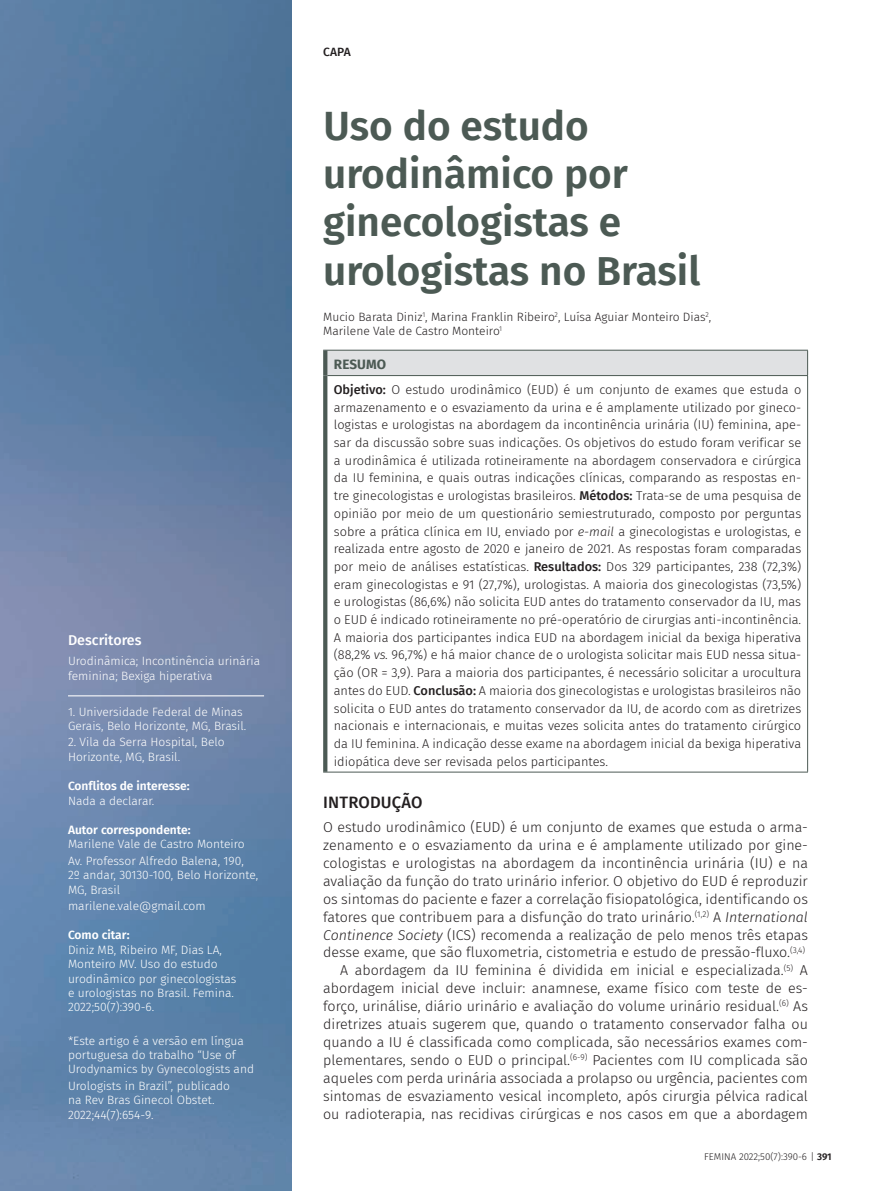
<style>
.page{position:relative;width:893px;height:1191px;background:#fff}
.page>*{position:absolute;margin:0;border:0;box-sizing:border-box;transform-origin:0 0}
.t1{font:600 40.5px/48.2px "Fira Sans";color:#4c5a54}
.t2{font:500 16.5px "Fira Sans";letter-spacing:.01em;color:#231f20}
.t3{font:300 14.25px/17.9px "Fira Sans";color:#231f20;text-align:right}
.t4{font:500 14.25px "Fira Sans";color:#fff}
.t5{font:700 13.5px "Fira Sans";letter-spacing:.01em;color:#4c5a54}
.t6{font:300 12.75px/17.7px "Fira Sans";color:#231f20;text-align:justify}
.t7{font:300 12px/14.4px "Fira Sans";color:#fff}
.t8{font:300 12px/14.5px "Fira Sans";color:#231f20}
.t9{font:600 12px "Fira Sans";color:#fff}
.t10{font:500 12px "Fira Sans";color:#231f20}
.t11{font:300 9.75px "Fira Sans";color:#231f20}
.s1{font-weight:500}
.s2{font-style:italic}
.s3{font-weight:600}
</style>
<div class="page">
<img style="left:0;top:0;width:291px;height:1191px">
<hr style="left:68px;top:695px;width:196px;height:1px;background:#fff">
<div style="left:325px;top:350px;width:483px;height:25px;background:#e0e1e3"></div>
<svg style="left:323px;top:351px;width:4px;height:24px"></svg>
<hr style="left:323px;top:350px;width:485px;height:1px;background:#4c5a54">
<svg style="left:807px;top:350px;width:1px;height:25px"></svg>
<svg style="left:323px;top:375px;width:4px;height:396px;fill:#4c5a54"></svg>
<hr style="left:327px;top:375px;width:481px;height:1px;background:#4c5a54">
<hr style="left:807px;top:376px;width:1px;height:395px;background:#4c5a54">
<hr style="left:323px;top:771px;width:485px;height:1px;background:#4c5a54">
<p class="t4" style="left:68px;top:628px;width:75px">Descritores</p>
<p class="t7" style="left:68px;top:654px;width:194px">Urodinâmica; Incontinência urinária feminina; Bexiga hiperativa</p>
<p class="t7" style="left:68px;top:704px;width:180px">1. Universidade Federal de Minas<br>Gerais, Belo Horizonte, MG, Brasil.</p>
<p class="t7" style="left:68px;top:735px;width:158px">2. Vila da Serra Hospital, Belo<br>Horizonte, MG, Brasil.</p>
<p class="t9" style="left:68px;top:776px;width:123px">Conflitos de interesse:</p>
<p class="t7" style="left:68px;top:793px;width:88px">Nada a declarar.</p>
<p class="t9" style="left:68px;top:820px;width:124px">Autor correspondente:</p>
<p class="t7" style="left:68px;top:835px;width:178px;line-height:16.5px">Marilene Vale de Castro Monteiro<br>Av. Professor Alfredo Balena, 190,</p>
<p class="t7" style="left:68px;top:867px;width:192px">2º andar, 30130-100, Belo Horizonte,<br>MG, Brasil</p>
<p class="t7" style="left:68px;top:898px;width:139px">marilene.vale@gmail.com</p>
<p class="t9" style="left:68px;top:925px;width:63px">Como citar:</p>
<p class="t7" style="left:68px;top:942px;width:170px">Diniz MB, Ribeiro MF, Dias LA,<br>Monteiro MV. Uso do estudo urodinâmico por ginecologistas e urologistas no Brasil. Femina.<br>2022;50(7):390-6.</p>
<p class="t7" style="left:68px;top:1033px;width:188px">*Este artigo é a versão em língua portuguesa do trabalho “Use of<br>Urodynamics by Gynecologists and</p>
<p class="t7" style="left:68px;top:1078px;width:164px">Urologists in Brazil”, publicado na Rev Bras Ginecol Obstet.<br>2022;44(7):654-9.</p>
<p class="t10" style="left:323px;top:42px;width:29px">CAPA</p>
<h1 class="t1" style="left:323px;top:99px;width:379px">Uso do estudo urodinâmico por ginecologistas e urologistas no Brasil</h1>
<p class="t8" style="left:323px;top:309px;width:390px">Mucio Barata Diniz<sup>1</sup>, Marina Franklin Ribeiro<sup>2</sup>, Luísa Aguiar Monteiro Dias<sup>2</sup>,<br>Marilene Vale de Castro Monteiro<sup>1</sup></p>
<p class="t5" style="left:334px;top:353px;width:54px">RESUMO</p>
<p class="t6" style="left:334px;top:380px;width:469px"><span class="s1">Objetivo:</span> O estudo urodinâmico (EUD) é um conjunto de exames que estuda o armazenamento e o esvaziamento da urina e é amplamente utilizado por gineco&shy;logistas e urologistas na abordagem da incontinência urinária (IU) feminina, ape&shy;sar da discussão sobre suas indicações. Os objetivos do estudo foram verificar se a urodinâmica é utilizada rotineiramente na abordagem conservadora e cirúrgica da IU feminina, e quais outras indicações clínicas, comparando as respostas en&shy;tre ginecologistas e urologistas brasileiros. <span class="s1">Métodos:</span> Trata-se de uma pesquisa de opinião por meio de um questionário semiestruturado, composto por perguntas sobre a prática clínica em IU, enviado por <span class="s2">e-mail</span> a ginecologistas e urologistas, e realizada entre agosto de 2020 e janeiro de 2021. As respostas foram comparadas por meio de análises estatísticas. <span class="s1">Resultados:</span> Dos 329 participantes, 238 (72,3%) eram ginecologistas e 91 (27,7%), urologistas. A maioria dos ginecologistas (73,5%) e urologistas (86,6%) não solicita EUD antes do tratamento conservador da IU, mas o EUD é indicado rotineiramente no pré-operatório de cirurgias anti-incontinência.<br>A maioria dos participantes indica EUD na abordagem inicial da bexiga hiperativa (88,2% <span class="s2">vs.</span> 96,7%) e há maior chance de o urologista solicitar mais EUD nessa situa&shy;ção (OR = 3,9). Para a maioria dos participantes, é necessário solicitar a urocultura antes do EUD. <span class="s1">Conclusão:</span> A maioria dos ginecologistas e urologistas brasileiros não solicita o EUD antes do tratamento conservador da IU, de acordo com as diretrizes nacionais e internacionais, e muitas vezes solicita antes do tratamento cirúrgico da IU feminina. A indicação desse exame na abordagem inicial da bexiga hiperativa idiopática deve ser revisada pelos participantes.</p>
<p class="t2" style="left:323px;top:788px;width:101px">INTRODUÇÃO</p>
<p class="t3" style="left:323px;top:818px;width:486px">O estudo urodinâmico (EUD) é um conjunto de exames que estuda o arma&shy;zenamento e o esvaziamento da urina e é amplamente utilizado por gine&shy;cologistas e urologistas na abordagem da incontinência urinária (IU) e na avaliação da função do trato urinário inferior. O objetivo do EUD é reproduzir os sintomas do paciente e fazer a correlação fisiopatológica, identificando os fatores que contribuem para a disfunção do trato urinário.<sup>(1,2)</sup> A <span class="s2">International Continence Society</span> (ICS) recomenda a realização de pelo menos três etapas desse exame, que são fluxometria, cistometria e estudo de pressão-fluxo.<sup>(3,4)<br></sup>A abordagem da IU feminina é dividida em inicial e especializada.<sup>(5)</sup> A abordagem inicial deve incluir: anamnese, exame físico com teste de es&shy;forço, urinálise, diário urinário e avaliação do volume urinário residual.<sup>(6)</sup> As diretrizes atuais sugerem que, quando o tratamento conservador falha ou quando a IU é classificada como complicada, são necessários exames com&shy;plementares, sendo o EUD o principal.<sup>(6-9)</sup> Pacientes com IU complicada são aqueles com perda urinária associada a prolapso ou urgência, pacientes com sintomas de esvaziamento vesical incompleto, após cirurgia pélvica radical ou radioterapia, nas recidivas cirúrgicas e nos casos em que a abordagem</p>
<p class="t11" style="left:704px;top:1149px;width:129px">FEMINA 2022;50(7):390-6 | <span class="s3">391</span></p>
</div>
